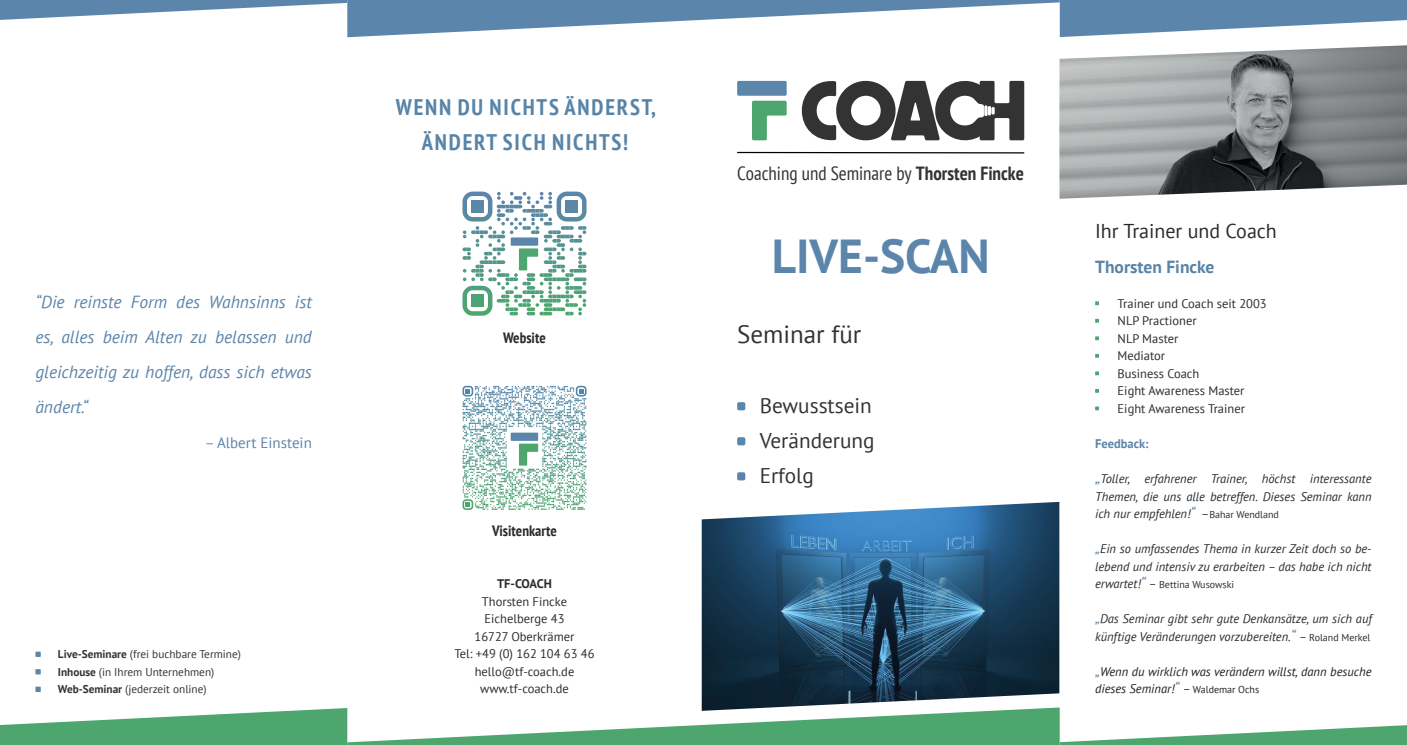
<style>
.page{position:relative;width:1407px;height:745px;background:#fff}
.page>*{position:absolute;margin:0;border:0;box-sizing:border-box;transform-origin:0 0}
.t1{font:700 47.5px "PT Sans";color:#5c85ab}
.t2{font:25px "PT Sans";color:#333}
.t3{font:700 condensed 22.5px/35px "PT Sans";letter-spacing:.08em;color:#5884a8;text-align:center}
.t4{font:21.25px "PT Sans";color:#333}
.t5{font:20px "PT Sans";color:#292c2f}
.t6{font:condensed 19px "PT Sans";color:#333}
.t7{font:italic 17.5px/35px "PT Sans";color:#5c85ab;text-align:justify}
.t8{font:700 17.5px "PT Sans";color:#5784a7}
.t9{font:700 condensed 15px "PT Sans";color:#292c2f}
.t10{font:15px "PT Sans";color:#5c85ab}
.t11{font:italic 12.5px/17.5px "PT Sans";color:#292c2f}
.t12{font:12.5px/17.5px "PT Sans";color:#292c2f;text-align:center}
.t13{font:italic 12.5px/17.5px "PT Sans";color:#231f20}
.t14{font:700 12.5px "PT Sans";color:#5c85ab}
.t15{font:700 12.5px "PT Sans";letter-spacing:-.03em;color:#292c2f}
.t16{font:11.25px "PT Sans";color:#333}
.t17{font:10px "PT Sans";color:#292c2f}
.s1{font-weight:700}
.s2{font-size:16.25px;color:#5c85ab}
.s3{font-size:15px;color:#5c85ab}
.s4{font-style:normal}
.s5{font-style:normal;font-size:10px}
.s6{font-style:italic;font-size:12.5px}
.s7{font-style:italic;font-size:15px;color:#5c85ab}
</style>
<div class="page">
<div style="left:737px;top:81px;width:49px;height:15px;background:#5c85ab;border-radius:2px"></div>
<svg style="left:752px;top:80px;width:272px;height:61px"></svg>
<svg style="left:737px;top:151px;width:288px;height:3px"></svg>
<div style="left:737px;top:402px;width:8px;height:8px;background:#5c85ab;border-radius:2px"></div>
<div style="left:737px;top:437px;width:8px;height:8px;background:#5c85ab;border-radius:2px"></div>
<div style="left:737px;top:472px;width:8px;height:8px;background:#5c85ab;border-radius:2px"></div>
<img style="left:702px;top:501px;width:357px;height:206px">
<svg style="left:462px;top:191px;width:124px;height:124px"></svg>
<div style="left:511px;top:237px;width:27px;height:8px;background:#5c85ab"></div>
<svg style="left:519px;top:248px;width:19px;height:22px"></svg>
<svg style="left:462px;top:385px;width:124px;height:124px"></svg>
<svg style="left:1095px;top:301px;width:4px;height:4px"></svg>
<svg style="left:1095px;top:318px;width:4px;height:4px"></svg>
<svg style="left:1095px;top:336px;width:4px;height:4px"></svg>
<svg style="left:1095px;top:353px;width:4px;height:4px"></svg>
<svg style="left:1095px;top:371px;width:4px;height:4px"></svg>
<svg style="left:1095px;top:389px;width:4px;height:3px"></svg>
<svg style="left:1095px;top:406px;width:4px;height:4px"></svg>
<img style="left:1059px;top:45px;width:348px;height:154px">
<svg style="left:35px;top:651px;width:6px;height:5px"></svg>
<svg style="left:35px;top:669px;width:6px;height:5px"></svg>
<svg style="left:35px;top:686px;width:6px;height:5px"></svg>
<svg style="left:0;top:0;width:1407px;height:37px"></svg>
<svg style="left:0;top:707px;width:1407px;height:37px"></svg>
<p class="t7" style="left:35px;top:283px;width:278px">“Die reinste Form des Wahnsinns ist es, alles beim Alten zu belassen und gleichzeitig zu hoffen, dass sich etwas ändert.“</p>
<p class="t10" style="left:205px;top:433px;width:109px">– Albert Einstein</p>
<p class="t16" style="left:58px;top:646px;width:185px"><span class="s1">Live-Seminare</span> (frei buchbare Termine)</p>
<p class="t16" style="left:58px;top:664px;width:158px"><span class="s1">Inhouse</span> (in Ihrem Unternehmen)</p>
<p class="t16" style="left:58px;top:681px;width:150px"><span class="s1">Web-Seminar</span> (jederzeit online)</p>
<p class="t3" style="left:396px;top:89px;width:261px">WENN DU NICHTS ÄNDERST,<br>ÄNDERT SICH NICHTS!</p>
<p class="t9" style="left:503px;top:327px;width:44px">Website</p>
<p class="t9" style="left:492px;top:520px;width:66px">Visitenkarte</p>
<p class="t15" style="left:497px;top:575px;width:56px">TF-COACH</p>
<p class="t12" style="left:482px;top:592px;width:87px">Thorsten Fincke</p>
<p class="t12" style="left:484px;top:609px;width:81px">Eichelberge 43</p>
<p class="t12" style="left:475px;top:627px;width:101px">16727 Oberkrämer</p>
<p class="t12" style="left:454px;top:644px;width:141px">Tel: +49 (0) 162 104 63 46 hello@tf-coach.de www.tf-coach.de</p>
<h3 class="t6" style="left:737px;top:161px;width:288px">Coaching und Seminare by <span class="s1">Thorsten Fincke</span></h3>
<p class="t1" style="left:772px;top:224px;width:220px">LIVE-SCAN</p>
<p class="t2" style="left:737px;top:318px;width:126px">Seminar für</p>
<p class="t4" style="left:760px;top:391px;width:114px">Bewusstsein</p>
<p class="t4" style="left:760px;top:426px;width:116px">Veränderung</p>
<p class="t4" style="left:760px;top:461px;width:56px">Erfolg</p>
<p class="t5" style="left:1095px;top:218px;width:183px">Ihr Trainer und Coach</p>
<p class="t8" style="left:1095px;top:255px;width:121px">Thorsten Fincke</p>
<p class="t12" style="left:1117px;top:294px;width:151px">Trainer und Coach seit 2003</p>
<p class="t12" style="left:1117px;top:312px;width:81px">NLP Practioner</p>
<p class="t12" style="left:1117px;top:329px;width:62px">NLP Master</p>
<p class="t12" style="left:1117px;top:347px;width:49px">Mediator</p>
<p class="t12" style="left:1117px;top:364px;width:83px">Business Coach</p>
<p class="t12" style="left:1117px;top:382px;width:128px">Eight Awareness Master</p>
<p class="t12" style="left:1117px;top:399px;width:129px">Eight Awareness Trainer</p>
<p class="t14" style="left:1095px;top:435px;width:55px">Feedback:</p>
<p class="t11" style="left:1095px;top:469px;width:278px;text-align:justify"><span class="s2">„</span>Toller, erfahrener Trainer, höchst interessante Themen, die uns alle betreffen. Dieses Seminar kann ich nur empfehlen!<span class="s3">“</span> <span class="s4">–</span><span class="s5">Bahar Wendland</span></p>
<p class="t11" style="left:1095px;top:539px;width:278px"><span class="s3">„</span>Ein so umfassendes Thema in kurzer Zeit doch so be&shy;lebend und intensiv zu erarbeiten – das habe ich nicht</p>
<p class="t17" style="left:1095px;top:578px;width:141px"><span class="s6">erwartet!</span><span class="s7">“</span> <span class="s6">–</span> Bettina Wusowski</p>
<p class="t11" style="left:1095px;top:609px;width:278px"><span class="s3">„</span>Das Seminar gibt sehr gute Denkansätze, um sich auf künftige Veränderungen vorzubereiten.<span class="s3">“</span> – <span class="s5">Roland Merkel</span></p>
<p class="t13" style="left:1095px;top:662px;width:278px"><span class="s3">„</span>Wenn du wirklich was verändern willst, dann besuche dieses Seminar!<span class="s3">“</span> – <span class="s5">Waldemar Ochs</span></p>
</div>
